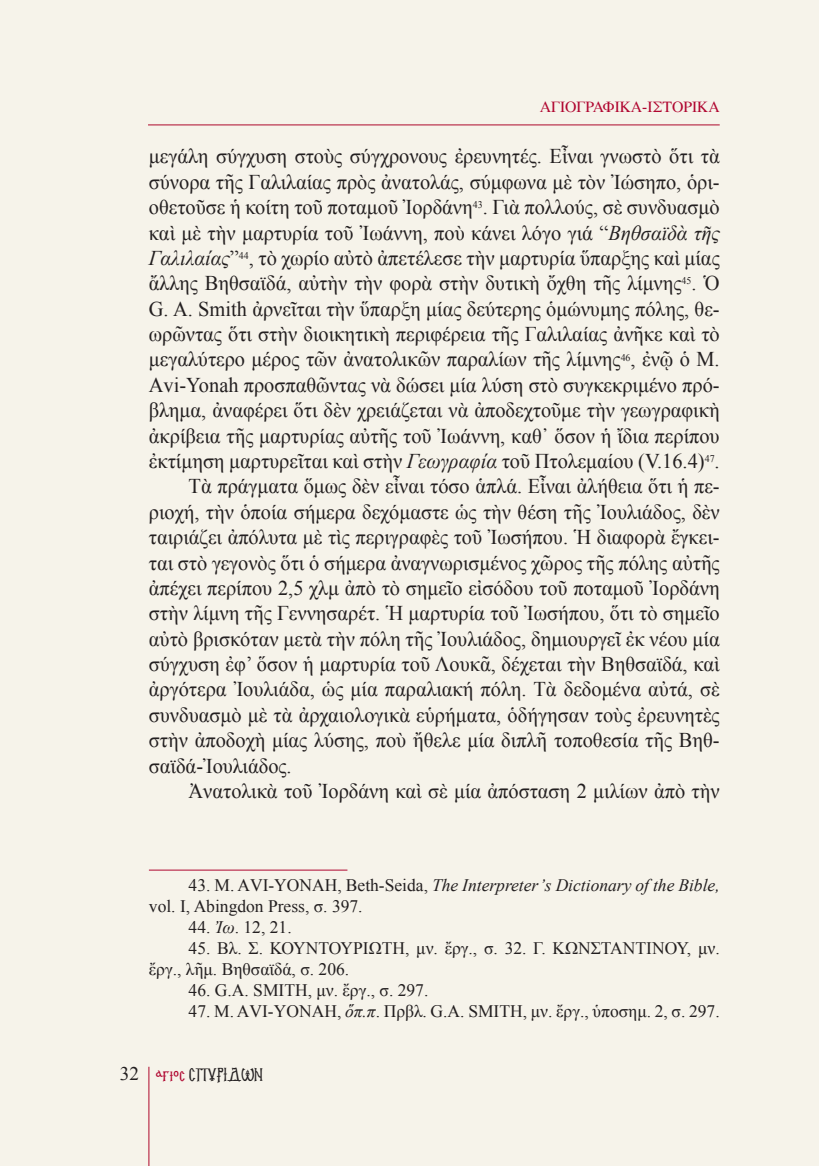
<style>
.page{position:relative;width:819px;height:1166px;background:#f6f3ea}
.page>*{position:absolute;margin:0;border:0;box-sizing:border-box;transform-origin:0 0}
.t1{font:21px "Times New Roman";color:#231f20}
.t2{font:17.5px/21px "Times New Roman";color:#231f20}
.t3{font:17.5px "PF Konstantinople";color:#231f20}
.t4{font:15.75px "Tempora LGC Uni";color:#b00630}
.s1{font-style:italic}
.s2{font-family:"Times New Roman";font-size:19.25px}
.s3{color:#b00630}
</style>
<div class="page">
<hr style="left:148px;top:1067px;width:1px;height:99px;background:#ae082c">
<hr style="left:149px;top:869px;width:198px;height:1px;background:#b00630">
<hr style="left:148px;top:124px;width:571px;height:1px;background:#ae082c">
<p class="t4" style="left:539px;top:95px;width:181px">ΑΓΙΟΓΡΑΦΙΚΑ-ΙΣΤΟΡΙΚΑ</p>
<p class="t1" style="left:149px;top:142px;width:572px">μεγάλη σύγχυση στοὺς σύγχρονους ἐρευνητές. Εἶναι γνωστὸ ὅτι τὰ</p>
<p class="t1" style="left:149px;top:168px;width:572px">σύνορα τῆς Γαλιλαίας πρὸς ἀνατολάς, σύμφωνα μὲ τὸν Ἰώσηπο, ὁρι-</p>
<p class="t1" style="left:149px;top:193px;width:572px">οθετοῦσε ἡ κοίτη τοῦ ποταμοῦ Ἰορδάνη<sup>43</sup>. Γιὰ πολλούς, σὲ συνδυασμὸ</p>
<p class="t1" style="left:149px;top:218px;width:572px">καὶ μὲ τὴν μαρτυρία τοῦ Ἰωάννη, ποὺ κάνει λόγο γιά “<span class="s1">Βηθσαϊδὰ τῆς</span></p>
<p class="t1" style="left:149px;top:244px;width:572px"><span class="s1">Γαλιλαίας</span>”<sup>44</sup>, τὸ χωρίο αὐτὸ ἀπετέλεσε τὴν μαρτυρία ὕπαρξης καὶ μίας</p>
<p class="t1" style="left:149px;top:269px;width:572px">ἄλλης Βηθσαϊδά, αὐτὴν τὴν φορὰ στὴν δυτικὴ ὄχθη τῆς λίμνης<sup>45</sup>. Ὁ</p>
<p class="t1" style="left:149px;top:294px;width:572px">G. A. Smith ἀρνεῖται τὴν ὕπαρξη μίας δεύτερης ὁμώνυμης πόλης, θε-</p>
<p class="t1" style="left:149px;top:320px;width:572px">ωρῶντας ὅτι στὴν διοικητικὴ περιφέρεια τῆς Γαλιλαίας ἀνῆκε καὶ τὸ</p>
<p class="t1" style="left:149px;top:345px;width:572px">μεγαλύτερο μέρος τῶν ἀνατολικῶν παραλίων τῆς λίμνης<sup>46</sup>, ἐνῷ ὁ Μ.</p>
<p class="t1" style="left:149px;top:371px;width:572px">Αvi-Yonah προσπαθῶντας νὰ δώσει μία λύση στὸ συγκεκριμένο πρό-</p>
<p class="t1" style="left:149px;top:396px;width:572px">βλημα, ἀναφέρει ὅτι δὲν χρειάζεται νὰ ἀποδεχτοῦμε τὴν γεωγραφικὴ</p>
<p class="t1" style="left:149px;top:421px;width:572px">ἀκρίβεια τῆς μαρτυρίας αὐτῆς τοῦ Ἰωάννη, καθ᾽ ὅσον ἡ ἴδια περίπου</p>
<p class="t1" style="left:149px;top:447px;width:572px">ἐκτίμηση μαρτυρεῖται καὶ στὴν <span class="s1">Γεωγραφία</span> τοῦ Πτολεμαίου (V.16.4)<sup>47</sup>.</p>
<p class="t1" style="left:189px;top:472px;width:532px">Τὰ πράγματα ὅμως δὲν εἶναι τόσο ἁπλά. Εἶναι ἀλήθεια ὅτι ἡ πε-</p>
<p class="t1" style="left:149px;top:497px;width:572px">ριοχή, τὴν ὁποία σήμερα δεχόμαστε ὡς τὴν θέση τῆς Ἰουλιάδος, δὲν</p>
<p class="t1" style="left:149px;top:523px;width:572px">ταιριάζει ἀπόλυτα μὲ τὶς περιγραφὲς τοῦ Ἰωσήπου. Ἡ διαφορὰ ἔγκει-</p>
<p class="t1" style="left:149px;top:548px;width:572px">ται στὸ γεγονὸς ὅτι ὁ σήμερα ἀναγνωρισμένος χῶρος τῆς πόλης αὐτῆς</p>
<p class="t1" style="left:149px;top:574px;width:572px">ἀπέχει περίπου 2,5 χλμ ἀπὸ τὸ σημεῖο εἰσόδου τοῦ ποταμοῦ Ἰορδάνη</p>
<p class="t1" style="left:149px;top:599px;width:572px">στὴν λίμνη τῆς Γεννησαρέτ. Ἡ μαρτυρία τοῦ Ἰωσήπου, ὅτι τὸ σημεῖο</p>
<p class="t1" style="left:149px;top:624px;width:572px">αὐτὸ βρισκόταν μετὰ τὴν πόλη τῆς Ἰουλιάδος, δημιουργεῖ ἐκ νέου μία</p>
<p class="t1" style="left:149px;top:650px;width:572px">σύγχυση ἐφ’ ὅσον ἡ μαρτυρία τοῦ Λουκᾶ, δέχεται τὴν Βηθσαϊδά, καὶ</p>
<p class="t1" style="left:149px;top:675px;width:572px">ἀργότερα Ἰουλιάδα, ὡς μία παραλιακή πόλη. Τὰ δεδομένα αὐτά, σὲ</p>
<p class="t1" style="left:149px;top:700px;width:572px">συνδυασμὸ μὲ τὰ ἀρχαιολογικὰ εὑρήματα, ὁδήγησαν τοὺς ἐρευνητὲς</p>
<p class="t1" style="left:149px;top:726px;width:572px">στὴν ἀποδοχὴ μίας λύσης, ποὺ ἤθελε μία διπλῆ τοποθεσία τῆς Βηθ-</p>
<p class="t1" style="left:149px;top:751px;width:144px">σαϊδά-Ἰουλιάδος.</p>
<p class="t1" style="left:188px;top:777px;width:532px">Ἀνατολικὰ τοῦ Ἰορδάνη καὶ σὲ μία ἀπόσταση 2 μιλίων ἀπὸ τὴν</p>
<p class="t2" style="left:149px;top:874px;width:572px;text-indent:40px">43. Μ. ΑVI-YONAH, Beth-Seida, <span class="s1">The Interpreter’s Dictionary of the Bible, </span>vol. I, Abingdon Press, σ. 397.</p>
<p class="t2" style="left:189px;top:916px;width:105px">44. <span class="s1">Ἰω</span>. 12, 21.</p>
<p class="t2" style="left:149px;top:937px;width:572px;text-indent:40px">45. Βλ. Σ. ΚΟΥΝΤΟΥΡΙΩΤΗ, μν. ἔργ., σ. 32. Γ. ΚΩΝΣΤΑΝΤΙΝΟΥ, μν. ἔργ., λῆμ. Βηθσαϊδά, σ. 206.</p>
<p class="t2" style="left:189px;top:979px;width:241px">46. G.A. SMITH, μν. ἔργ., σ. 297.</p>
<p class="t2" style="left:189px;top:1000px;width:532px">47. Μ. ΑVI-YONAH, <span class="s1">ὅπ.π</span>. Πρβλ. G.A. SMITH, μν. ἔργ., ὑποσημ. 2, σ. 297.</p>
<p class="t3" style="left:120px;top:1063px;width:145px"><span class="s2">32</span> <span class="s3">αγιοσ</span> ΣΠΥΡΙΔΩΝ</p>
</div>
